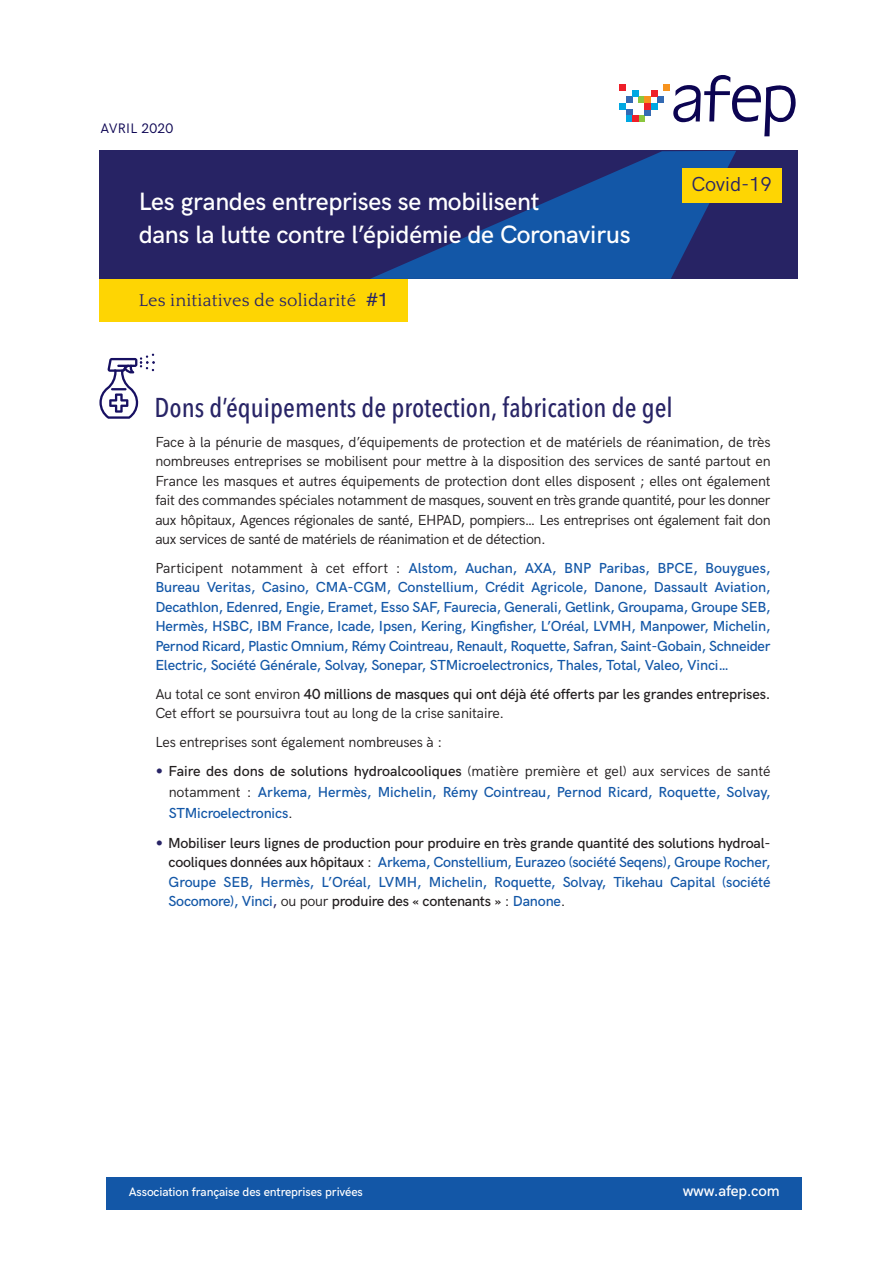
<style>
.page{position:relative;width:893px;height:1263px;background:#fff}
.page>*{position:absolute;margin:0;border:0;box-sizing:border-box;transform-origin:0 0}
.t1{font:500 27px "Avenir Next Condensed";color:#282466}
.t2{font:500 24.6px/33.6px "HK Grotesk";letter-spacing:-.015em;color:#fff}
.t3{font:19.8px "HK Grotesk";letter-spacing:-.005em;color:#282466}
.t4{font:17.85px "Quattrocento";letter-spacing:.01em;color:#282466}
.t5{font:500 15px "HK Grotesk";letter-spacing:-.015em;color:#fff}
.t6{font:500 14.25px/19.5px "HK Grotesk";letter-spacing:-.015em;color:#1357a7;text-align:justify}
.t7{font:14.25px/19.5px "HK Grotesk";letter-spacing:-.015em;color:#231f20;text-align:justify}
.t8{font:13.5px "HK Grotesk";letter-spacing:.01em;color:#0c0452}
.t9{font:500 12px "HK Grotesk";letter-spacing:-.015em;color:#fff}
.s1{font-family:"HK Grotesk";font-weight:500;font-size:18.45px}
.s2{font-weight:400;color:#231f20}
.s3{font-weight:500}
.s4{font-weight:700;font-size:21px;color:#282466}
.s5{color:#231f20}
.s6{color:#282466}
</style>
<div class="page">
<svg style="left:99px;top:353px;width:56px;height:66px"></svg>
<div style="left:100px;top:151px;width:698px;height:128px;background:#272364"></div>
<svg style="left:370px;top:151px;width:366px;height:128px;fill:#15519f"></svg>
<div style="left:682px;top:168px;width:99px;height:34px;background:#fed503"></div>
<div style="left:638px;top:115px;width:7px;height:7px;background:#8bc63e"></div>
<div style="left:638px;top:97px;width:7px;height:6px;background:#8bc63e"></div>
<div style="left:626px;top:115px;width:6px;height:7px;background:#00a7e2"></div>
<svg style="left:620px;top:97px;width:12px;height:18px"></svg>
<div style="left:632px;top:90px;width:6px;height:7px;background:#00a7e2"></div>
<div style="left:663px;top:84px;width:7px;height:6px;background:#f7931d"></div>
<div style="left:632px;top:115px;width:6px;height:7px;background:#ee1f29"></div>
<svg style="left:645px;top:97px;width:18px;height:18px"></svg>
<div style="left:651px;top:90px;width:6px;height:7px;background:#ee1f29"></div>
<svg style="left:620px;top:84px;width:6px;height:6px"></svg>
<svg style="left:673px;top:75px;width:123px;height:61px"></svg>
<div style="left:106px;top:1177px;width:695px;height:32px;background:#1357a7"></div>
<div style="left:100px;top:279px;width:308px;height:42px;background:#fed503"></div>
<p class="t8" style="left:101px;top:121px;width:74px">AVRIL 2020</p>
<h2 class="t2" style="left:139px;top:184px;width:493px">Les grandes entreprises se mobilisent<br>dans la lutte contre l’épidémie de Coronavirus</h2>
<p class="t4" style="left:139px;top:291px;width:251px">Les initiatives de solidarité <span class="s1">#1</span></p>
<h3 class="t3" style="left:692px;top:173px;width:82px">Covid-19</h3>
<h1 class="t1" style="left:154px;top:392px;width:520px">Dons d’équipements de protection, fabrication de gel</h1>
<p class="t7" style="left:155px;top:432px;width:617px">Face à la pénurie de masques, d’équipements de protection et de matériels de réanimation, de très nombreuses entreprises se mobilisent pour mettre à la disposition des services de santé partout en France les masques et autres équipements de protection dont elles disposent ; elles ont également fait des commandes spéciales notamment de masques, souvent en très grande quantité, pour les donner aux hôpitaux, Agences régionales de santé, EHPAD, pompiers… Les entreprises ont également fait don aux services de santé de matériels de réanimation et de détection.</p>
<p class="t6" style="left:155px;top:558px;width:617px"><span class="s2">Participent notamment à cet effort :</span> Alstom, Auchan, AXA, BNP Paribas, BPCE, Bouygues, Bureau Veritas, Casino, CMA-CGM, Constellium, Crédit Agricole, Danone, Dassault Aviation, Decathlon, Edenred, Engie, Eramet, Esso SAF, Faurecia, Generali, Getlink, Groupama, Groupe SEB, Hermès, HSBC, IBM France, Icade, Ipsen, Kering, Kingfisher, L’Oréal, LVMH, Manpower, Michelin, Pernod Ricard, Plastic Omnium, Rémy Cointreau, Renault, Roquette, Safran, Saint-Gobain, Schneider Electric, Société Générale, Solvay, Sonepar, STMicroelectronics, Thales, Total, Valeo, Vinci…</p>
<p class="t7" style="left:155px;top:684px;width:617px">Au total ce sont environ <span class="s3">40 millions de masques qui ont déjà été offerts par les grandes entreprises.<br></span>Cet effort se poursuivra tout au long de la crise sanitaire.</p>
<p class="t7" style="left:155px;top:732px;width:288px">Les entreprises sont également nombreuses à :</p>
<p class="t6" style="left:169px;top:761px;width:603px;line-height:20.7px;text-indent:-13px"><span class="s4">•</span> <span class="s5">Faire des dons de solutions hydroalcooliques</span> <span class="s2">(matière première et gel) aux services de santé notamment :</span> Arkema, Hermès, Michelin, Rémy Cointreau, Pernod Ricard, Roquette, Solvay, STMicroelectronics<span class="s2">.</span></p>
<p class="t6" style="left:169px;top:833px;width:603px;text-indent:-13px"><span class="s4">•</span> <span class="s5">Mobiliser leurs lignes de production pour produire en très grande quantité des solutions hydroal&shy;cooliques données aux hôpitaux</span> <span class="s2">:</span> Arkema, Constellium, Eurazeo (société Seqens), Groupe Rocher, Groupe SEB, Hermès, L’Oréal, LVMH, Michelin, Roquette, Solvay, Tikehau Capital (société Socomore), Vinci<span class="s6">,</span> <span class="s2">ou pour</span> <span class="s5">produire des « contenants »</span> <span class="s2">:</span> Danone<span class="s2">.</span></p>
<p class="t9" style="left:129px;top:1185px;width:235px">Association française des entreprises privées</p>
<p class="t5" style="left:683px;top:1182px;width:98px">www.afep.com</p>
</div>
